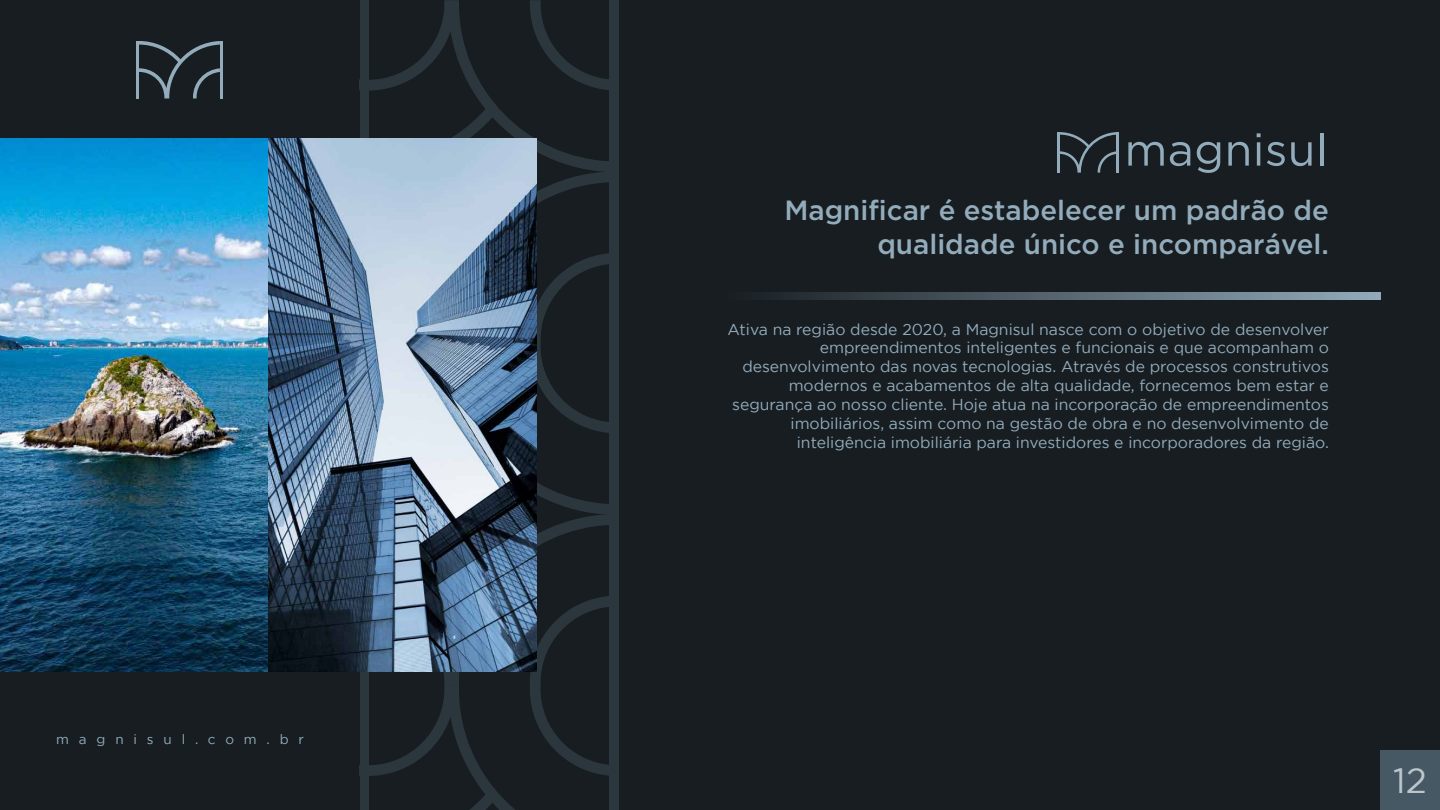
<style>
.page{position:relative;width:1440px;height:810px;background:#171d21}
.page>*{position:absolute;margin:0;border:0;box-sizing:border-box;transform-origin:0 0}
.t1{font:35.25px "Gotham";color:#bcc6cc}
.t2{font:500 27.75px/33.3px "Gotham";color:#93acbc;text-align:right}
.t3{font:15.75px/18.9px "Gotham";color:#93acbc;text-align:right}
.t4{font:13.5px "Gotham";letter-spacing:.73em;color:#93acbc}
</style>
<div class="page">
<svg style="left:360px;top:0;width:259px;height:810px"></svg>
<div style="left:610px;top:685px;width:8px;height:125px;background:#2b373d"></div>
<img style="left:0;top:139px;width:537px;height:532px">
<svg style="left:767px;top:293px;width:613px;height:6px;background:#586873"></svg>
<svg style="left:1128px;top:142px;width:36px;height:24px"></svg>
<svg style="left:1170px;top:142px;width:20px;height:24px"></svg>
<svg style="left:1197px;top:142px;width:23px;height:31px"></svg>
<svg style="left:1228px;top:142px;width:21px;height:24px"></svg>
<svg style="left:1257px;top:133px;width:4px;height:33px"></svg>
<svg style="left:1267px;top:142px;width:18px;height:24px"></svg>
<svg style="left:1291px;top:142px;width:21px;height:24px"></svg>
<hr style="left:1320px;top:133px;width:4px;height:33px;background:#93acbc">
<svg style="left:1060px;top:132px;width:57px;height:41px"></svg>
<hr style="left:1058px;top:132px;width:2px;height:41px;background:#93acbc">
<hr style="left:1117px;top:132px;width:2px;height:41px;background:#93acbc">
<div style="left:1380px;top:750px;width:60px;height:60px;background:#465863"></div>
<svg style="left:139px;top:41px;width:81px;height:57px"></svg>
<hr style="left:136px;top:41px;width:3px;height:58px;background:#93acbc">
<hr style="left:220px;top:41px;width:3px;height:58px;background:#93acbc">
<p class="t4" style="left:56px;top:732px;width:249px">magnisul.com.br</p>
<h2 class="t2" style="left:784px;top:193px;width:546px">Magnificar é estabelecer um padrão de qualidade único e incomparável.</h2>
<p class="t3" style="left:728px;top:319px;width:603px">Ativa na região desde 2020, a Magnisul nasce com o objetivo de desenvolver empreendimentos inteligentes e funcionais e que acompanham o desenvolvimento das novas tecnologias. Através de processos construtivos modernos e acabamentos de alta qualidade, fornecemos bem estar e segurança ao nosso cliente. Hoje atua na incorporação de empreendimentos imobiliários, assim como na gestão de obra e no desenvolvimento de inteligência imobiliária para investidores e incorporadores da região.</p>
<h1 class="t1" style="left:1393px;top:761px;width:35px">12</h1>
</div>
